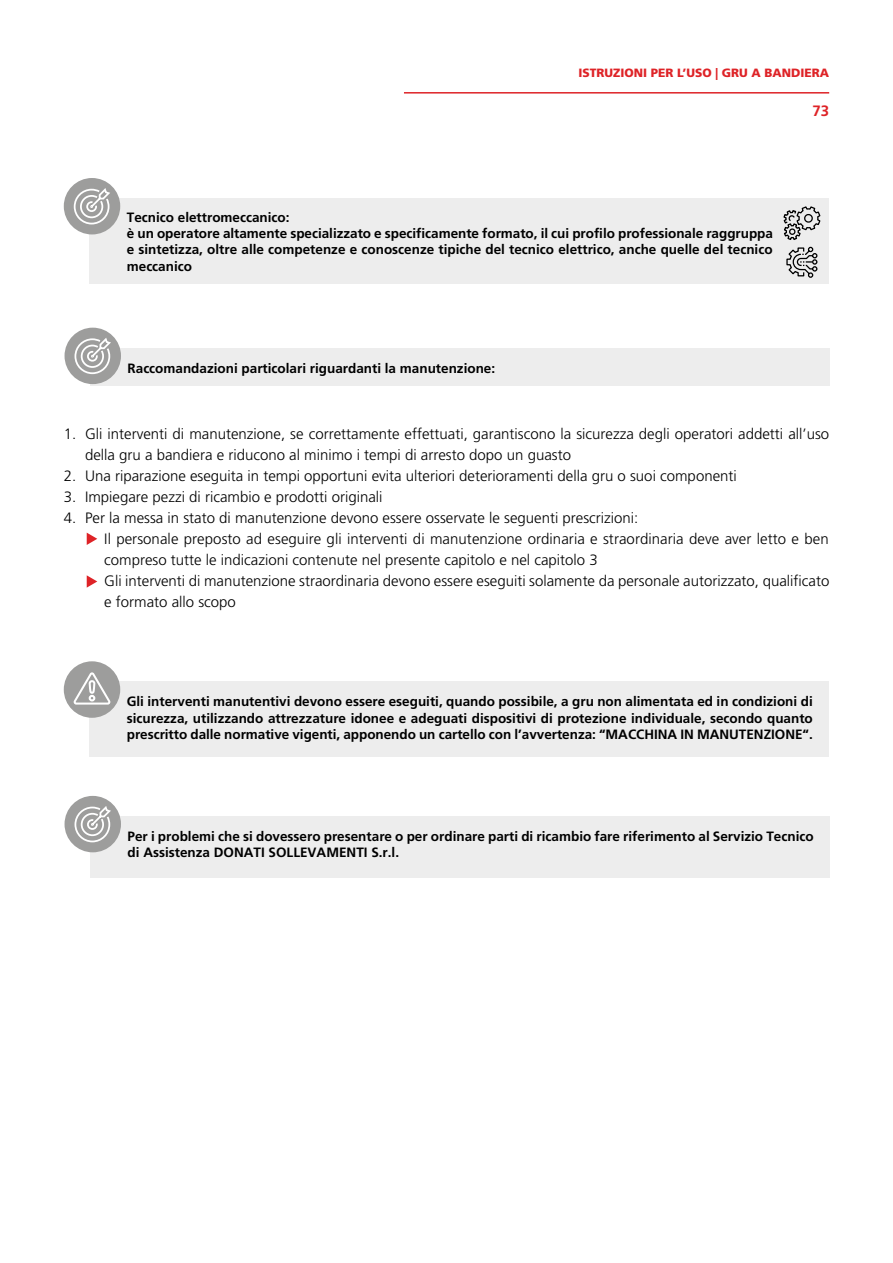
<style>
.page{position:relative;width:893px;height:1263px;background:#fff}
.page>*{position:absolute;margin:0;border:0;box-sizing:border-box;transform-origin:0 0}
.t1{font:300 15px/21px "Frutiger LT Std";color:#000}
.t2{font:700 15px "Frutiger LT Std";color:#de2327}
.t3{font:700 13.5px/16.2px "Frutiger LT Std";color:#000}
.t4{font:900 12px "Frutiger LT Std";color:#de2327}
</style>
<div class="page">
<hr style="left:404px;top:92px;width:425px;height:2px;background:#de2327">
<div style="left:89px;top:198px;width:739px;height:86px;background:#ededed"></div>
<div style="left:64px;top:178px;width:56px;height:56px;background:#9d9d9c;border-radius:50%"></div>
<svg style="left:73px;top:188px;width:37px;height:37px"></svg>
<svg style="left:783px;top:206px;width:38px;height:72px"></svg>
<div style="left:90px;top:347px;width:739px;height:38px;background:#ededed"></div>
<div style="left:90px;top:816px;width:739px;height:61px;background:#ededed"></div>
<div style="left:65px;top:328px;width:56px;height:56px;background:#9d9d9c;border-radius:50%"></div>
<svg style="left:74px;top:338px;width:37px;height:37px"></svg>
<div style="left:65px;top:796px;width:56px;height:56px;background:#9d9d9c;border-radius:50%"></div>
<svg style="left:74px;top:806px;width:37px;height:37px"></svg>
<svg style="left:87px;top:533px;width:10px;height:12px"></svg>
<svg style="left:87px;top:575px;width:10px;height:13px"></svg>
<div style="left:89px;top:681px;width:739px;height:75px;background:#ededed"></div>
<div style="left:64px;top:661px;width:56px;height:57px;background:#9d9d9c;border-radius:50%"></div>
<svg style="left:74px;top:670px;width:39px;height:35px"></svg>
<p class="t4" style="left:578px;top:65px;width:252px">ISTRUZIONI PER L’USO | GRU A BANDIERA</p>
<p class="t3" style="left:127px;top:209px;width:648px">Tecnico elettromeccanico:<br>è un operatore altamente specializzato e specificamente formato, il cui profilo professionale raggruppa e sintetizza, oltre alle competenze e conoscenze tipiche del tecnico elettrico, anche quelle del tecnico meccanico</p>
<p class="t3" style="left:128px;top:360px;width:369px">Raccomandazioni particolari riguardanti la manutenzione:</p>
<p class="t2" style="left:812px;top:102px;width:18px">73</p>
<p class="t1" style="left:85px;top:424px;width:746px;text-indent:-21px">1. Gli interventi di manutenzione, se correttamente effettuati, garantiscono la sicurezza degli operatori addetti all’uso della gru a bandiera e riducono al minimo i tempi di arresto dopo un guasto</p>
<p class="t1" style="left:64px;top:466px;width:675px">2. Una riparazione eseguita in tempi opportuni evita ulteriori deterioramenti della gru o suoi componenti</p>
<p class="t1" style="left:64px;top:487px;width:320px">3. Impiegare pezzi di ricambio e prodotti originali</p>
<p class="t1" style="left:104px;top:508px;width:726px;text-indent:-40px">4. Per la messa in stato di manutenzione devono essere osservate le seguenti prescrizioni:<br>Il personale preposto ad eseguire gli interventi di manutenzione ordinaria e straordinaria deve aver letto e ben compreso tutte le indicazioni contenute nel presente capitolo e nel capitolo 3<br>Gli interventi di manutenzione straordinaria devono essere eseguiti solamente da personale autorizzato, qualificato e formato allo scopo</p>
<p class="t3" style="left:127px;top:694px;width:688px;text-align:justify">Gli interventi manutentivi devono essere eseguiti, quando possibile, a gru non alimentata ed in condizioni di sicurezza, utilizzando attrezzature idonee e adeguati dispositivi di protezione individuale, secondo quanto prescritto dalle normative vigenti, apponendo un cartello con l’avvertenza: “MACCHINA IN MANUTENZIONE“.</p>
<p class="t3" style="left:128px;top:828px;width:688px">Per i problemi che si dovessero presentare o per ordinare parti di ricambio fare riferimento al Servizio Tecnico di Assistenza DONATI SOLLEVAMENTI S.r.l.</p>
</div>
